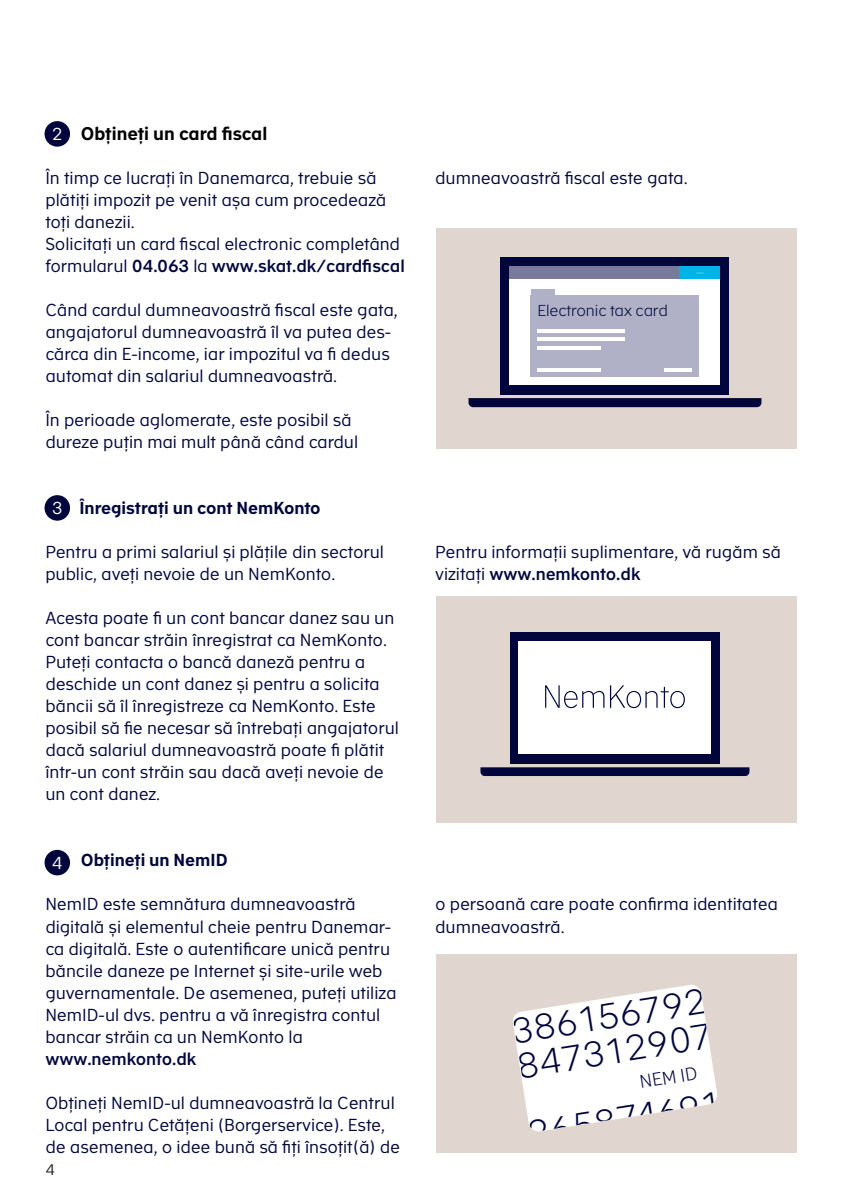
<style>
.page{position:relative;width:842px;height:1191px;background:#fff}
.page>*{position:absolute;margin:0;border:0;box-sizing:border-box;transform-origin:0 0}
.t1{font:300 35px/35.2px "Academy Sans";color:#00063b}
.Heading_2{font:700 18px "Academy Sans";letter-spacing:-.005em;color:#000}
.t2{font:300 18px "Academy Sans";color:#00063b}
.Brød_8_5_11{font:17px/22px "Academy Sans";letter-spacing:-.01em;color:#00063b}
.Mellemrubrik_8_5_11{font:700 17px "Academy Sans";letter-spacing:-.005em;color:#00063b}
.Brød_8_5_11-2{font:600 17px "Academy Sans";letter-spacing:-.005em;color:#00063b}
.t3{font:17px "Academy Sans";color:#fff}
.t4{font:300 15.4px "Academy Sans";color:#00063b}
.t5{font:15px "Academy Sans";color:#231f20}
.s1{font-weight:600}
</style>
<div class="page">
<div style="left:436px;top:228px;width:361px;height:220px;background:#e0d6cf"></div>
<div style="left:436px;top:954px;width:361px;height:199px;background:#e0d6cf"></div>
<div style="left:436px;top:596px;width:361px;height:227px;background:#e0d6cf"></div>
<div style="left:510px;top:633px;width:210px;height:131px;background:#00063b"></div>
<div style="left:518px;top:641px;width:193px;height:113px;background:#fff"></div>
<svg style="left:480px;top:767px;width:269px;height:9px;background:#080e40"></svg>
<svg style="left:545px;top:685px;width:59px;height:23px"></svg>
<svg style="left:610px;top:685px;width:75px;height:23px"></svg>
<svg style="left:513px;top:985px;width:204px;height:147px"></svg>
<div style="left:501px;top:258px;width:228px;height:137px;background:#00063b"></div>
<svg style="left:468px;top:398px;width:293px;height:9px;background:#03083d"></svg>
<div style="left:510px;top:266px;width:210px;height:118px;background:#fff"></div>
<div style="left:510px;top:266px;width:210px;height:13px;background:#78799b"></div>
<div style="left:679px;top:266px;width:41px;height:13px;background:#00b2eb"></div>
<svg style="left:697px;top:272px;width:6px;height:2px"></svg>
<div style="left:531px;top:296px;width:168px;height:81px;background:#b0b0c6"></div>
<div style="left:531px;top:289px;width:23px;height:9px;background:#b0b0c6"></div>
<svg style="left:537px;top:329px;width:88px;height:3px"></svg>
<hr style="left:537px;top:337px;width:88px;height:4px;background:#fff">
<hr style="left:537px;top:346px;width:63px;height:4px;background:#fff">
<hr style="left:537px;top:368px;width:63px;height:4px;background:#fff">
<hr style="left:664px;top:368px;width:28px;height:4px;background:#fff">
<div style="left:45px;top:121px;width:25px;height:26px;background:#00063b;border-radius:50%"></div>
<div style="left:45px;top:495px;width:25px;height:25px;background:#00063b;border-radius:50%"></div>
<div style="left:45px;top:850px;width:25px;height:25px;background:#00063b;border-radius:50%"></div>
<p class="t3" style="left:52px;top:122px;width:12px">2</p>
<p class="Heading_2" style="left:81px;top:121px;width:188px">Obțineți un card fiscal</p>
<p class="Brød_8_5_11" style="left:45px;top:166px;width:343px">În timp ce lucrați în Danemarca, trebuie să plătiți impozit pe venit așa cum procedează toţi danezii.</p>
<p class="Brød_8_5_11" style="left:45px;top:232px;width:361px">Solicitați un card fiscal electronic completând formularul <span class="s1">04.063</span> la <span class="s1">www.skat.dk/cardfiscal</span></p>
<p class="Brød_8_5_11" style="left:45px;top:298px;width:354px">Când cardul dumneavoastră fiscal este gata, angajatorul dumneavoastră îl va putea des&shy;cărca din E-income, iar impozitul va fi dedus automat din salariul dumneavoastră.</p>
<p class="Brød_8_5_11" style="left:45px;top:408px;width:314px">În perioade aglomerate, este posibil să dureze puțin mai mult până când cardul</p>
<p class="t3" style="left:52px;top:495px;width:12px">3</p>
<p class="Mellemrubrik_8_5_11" style="left:79px;top:496px;width:243px">Înregistrați un cont NemKonto</p>
<p class="Brød_8_5_11" style="left:45px;top:540px;width:340px">Pentru a primi salariul şi plățile din sectorul public, aveți nevoie de un NemKonto.</p>
<p class="Brød_8_5_11" style="left:45px;top:606px;width:355px">Acesta poate fi un cont bancar danez sau un cont bancar străin înregistrat ca NemKonto.<br>Puteți contacta o bancă daneză pentru a deschide un cont danez și pentru a solicita băncii să îl înregistreze ca NemKonto. Este posibil să fie necesar să întrebați angajatorul dacă salariul dumneavoastră poate fi plătit într-un cont străin sau dacă aveți nevoie de un cont danez.</p>
<p class="t3" style="left:52px;top:850px;width:12px">4</p>
<p class="Mellemrubrik_8_5_11" style="left:81px;top:848px;width:148px">Obțineți un NemID</p>
<p class="Brød_8_5_11" style="left:45px;top:892px;width:353px">NemID este semnătura dumneavoastră digitală și elementul cheie pentru Danemar&shy;ca digitală. Este o autentificare unică pentru băncile daneze pe Internet și site-urile web guvernamentale. De asemenea, puteți utiliza NemID-ul dvs. pentru a vă înregistra contul bancar străin ca un NemKonto la</p>
<p class="Brød_8_5_11-2" style="left:45px;top:1046px;width:153px">www.nemkonto.dk</p>
<p class="Brød_8_5_11" style="left:45px;top:1090px;width:356px">Obțineți NemID-ul dumneavoastră la Centrul<br>Local pentru Cetățeni (Borgerservice). Este, de asemenea, o idee bună să fiți însoţit(ă) de</p>
<p class="t5" style="left:45px;top:1158px;width:11px">4</p>
<p class="Brød_8_5_11" style="left:435px;top:166px;width:254px">dumneavoastră fiscal este gata.</p>
<p class="t4" style="left:537px;top:299px;width:132px">Electronic tax card</p>
<p class="Brød_8_5_11" style="left:435px;top:540px;width:347px">Pentru informații suplimentare, vă rugăm să vizitați <span class="s1">www.nemkonto.dk</span></p>
<p class="Brød_8_5_11" style="left:435px;top:892px;width:344px">o persoană care poate confirma identitatea dumneavoastră.</p>
<h1 class="t1" style="left:508px;top:1012px;width:199px;rotate:-9deg">386156792<br>847312907</h1>
<h1 class="t1" style="left:524px;top:1114px;width:199px;rotate:-9deg">265874691</h1>
<p class="t2" style="left:638px;top:1069px;width:60px;rotate:-9deg">NEM ID</p>
</div>
